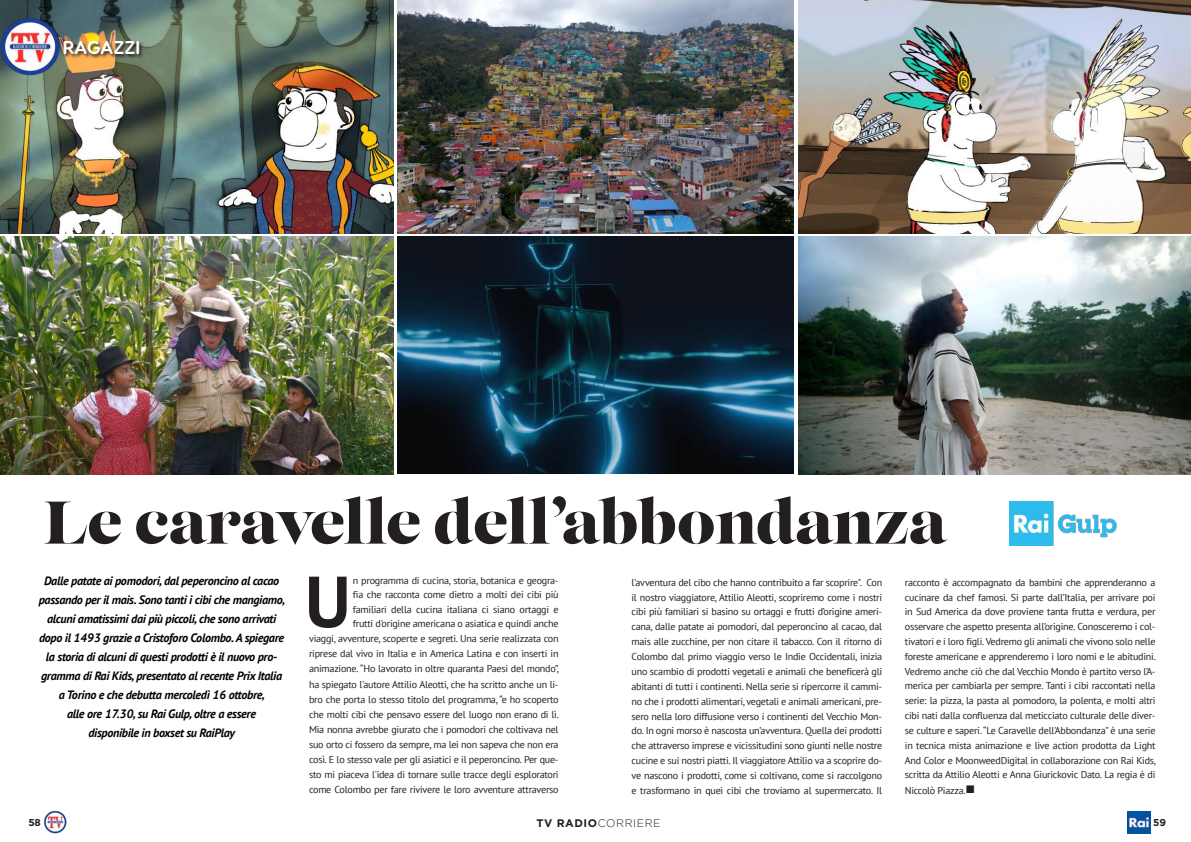
<style>
.page{position:relative;width:1191px;height:842px;background:#fff}
.page>*{position:absolute;margin:0;border:0;box-sizing:border-box;transform-origin:0 0}
.t1{font:700 72.1px "PT Sans";color:#231f20}
.t2{font:60px "Lust";letter-spacing:-.01em;color:#231f20}
.t3{font:700 18.6px "Visby Round CF";color:#fff}
.t4{font:italic 700 12.1px/18.9px "PT Sans";letter-spacing:-.025em;color:#000;text-align:center}
.t5{font:300 11px "Gotham";letter-spacing:.05em;color:#231f20}
.t6{font:10px/14.9px "PT Sans";letter-spacing:-.025em;color:#231f20;text-align:justify}
.t7{font:700 10px "Gotham";color:#231f20}
.s1{font-weight:700}
</style>
<div class="page">
<img style="left:44px;top:811px;width:22px;height:23px">
<img style="left:1127px;top:811px;width:23px;height:23px">
<img style="left:0;top:237px;width:393px;height:237px">
<img style="left:0;top:0;width:393px;height:233px">
<img style="left:0;top:17px;width:60px;height:60px">
<img style="left:63px;top:40px;width:81px;height:19px">
<img style="left:798px;top:0;width:393px;height:234px">
<img style="left:798px;top:237px;width:393px;height:237px">
<img style="left:398px;top:0;width:395px;height:234px">
<img style="left:398px;top:237px;width:395px;height:237px">
<img style="left:1009px;top:501px;width:108px;height:44px">
<h3 class="t3" style="left:63px;top:36px;width:79px">RAGAZZI</h3>
<h2 class="t2" style="left:44px;top:484px;width:904px">Le caravelle dell’abbondanza</h2>
<p class="t6" style="left:631px;top:574px;width:252px">l'avventura del cibo che hanno contribuito a far scoprire". Con il nostro viaggiatore, Attilio Aleotti, scopriremo come i nostri cibi più familiari si basino su ortaggi e frutti d’origine ameri&shy;cana, dalle patate ai pomodori, dal peperoncino al cacao, dal mais alle zucchine, per non citare il tabacco. Con il ritorno di Colombo dal primo viaggio verso le Indie Occidentali, inizia uno scambio di prodotti vegetali e animali che beneficerà gli abitanti di tutti i continenti. Nella serie si ripercorre il cammi&shy;no che i prodotti alimentari, vegetali e animali americani, pre&shy;sero nella loro diffusione verso i continenti del Vecchio Mon&shy;do. In ogni morso è nascosta un’avventura. Quella dei prodotti che attraverso imprese e vicissitudini sono giunti nelle nostre cucine e sui nostri piatti. Il viaggiatore Attilio va a scoprire do&shy;ve nascono i prodotti, come si coltivano, come si raccolgono e trasformano in quei cibi che troviamo al supermercato. Il</p>
<p class="t6" style="left:905px;top:574px;width:252px">racconto è accompagnato da bambini che apprenderanno a cucinare da chef famosi. Si parte dall’Italia, per arrivare poi in Sud America da dove proviene tanta frutta e verdura, per osservare che aspetto presenta all’origine. Conosceremo i col&shy;tivatori e i loro figli. Vedremo gli animali che vivono solo nelle foreste americane e apprenderemo i loro nomi e le abitudini.<br>Vedremo anche ciò che dal Vecchio Mondo è partito verso l’A&shy;merica per cambiarla per sempre. Tanti i cibi raccontati nella serie: la pizza, la pasta al pomodoro, la polenta, e molti altri cibi nati dalla confluenza dal meticciato culturale delle diver&shy;se culture e saperi. “Le Caravelle dell'Abbondanza" è una serie in tecnica mista animazione e live action prodotta da Light And Color e MoonweedDigital in collaborazione con Rai Kids, scritta da Attilio Aleotti e Anna Giurickovic Dato. La regia è di Niccolò Piazza.■</p>
<p class="t4" style="left:39px;top:571px;width:248px">Dalle patate ai pomodori, dal peperoncino al cacao passando per il mais. Sono tanti i cibi che mangiamo, alcuni amatissimi dai più piccoli, che sono arrivati dopo il 1493 grazie a Cristoforo Colombo. A spiegare la storia di alcuni di questi prodotti è il nuovo pro&shy;gramma di Rai Kids, presentato al recente Prix Italia a Torino e che debutta mercoledì 16 ottobre,<br>alle ore 17.30, su Rai Gulp, oltre a essere<br>disponibile in boxset su RaiPlay</p>
<h1 class="t1" style="left:305px;top:554px;width:47px">U</h1>
<p class="t6" style="left:309px;top:572px;width:251px;text-align:right">n programma di cucina, storia, botanica e geogra-<br>fia che racconta come dietro a molti dei cibi più<br>familiari della cucina italiana ci siano ortaggi e<br>frutti d'origine americana o asiatica e quindi anche<br>viaggi, avventure, scoperte e segreti. Una serie realizzata con riprese dal vivo in Italia e in America Latina e con inserti in animazione. “Ho lavorato in oltre quaranta Paesi del mondo”, ha spiegato l'autore Attilio Aleotti, che ha scritto anche un li&shy;bro che porta lo stesso titolo del programma, “e ho scoperto che molti cibi che pensavo essere del luogo non erano di lì.<br>Mia nonna avrebbe giurato che i pomodori che coltivava nel suo orto ci fossero da sempre, ma lei non sapeva che non era così. E lo stesso vale per gli asiatici e il peperoncino. Per que&shy;sto mi piaceva l'idea di tornare sulle tracce degli esploratori come Colombo per fare rivivere le loro avventure attraverso</p>
<p class="t7" style="left:28px;top:816px;width:14px">58</p>
<p class="t5" style="left:536px;top:817px;width:126px"><span class="s1">TV RADIO</span>CORRIERE</p>
<p class="t7" style="left:1153px;top:816px;width:14px">59</p>
</div>
